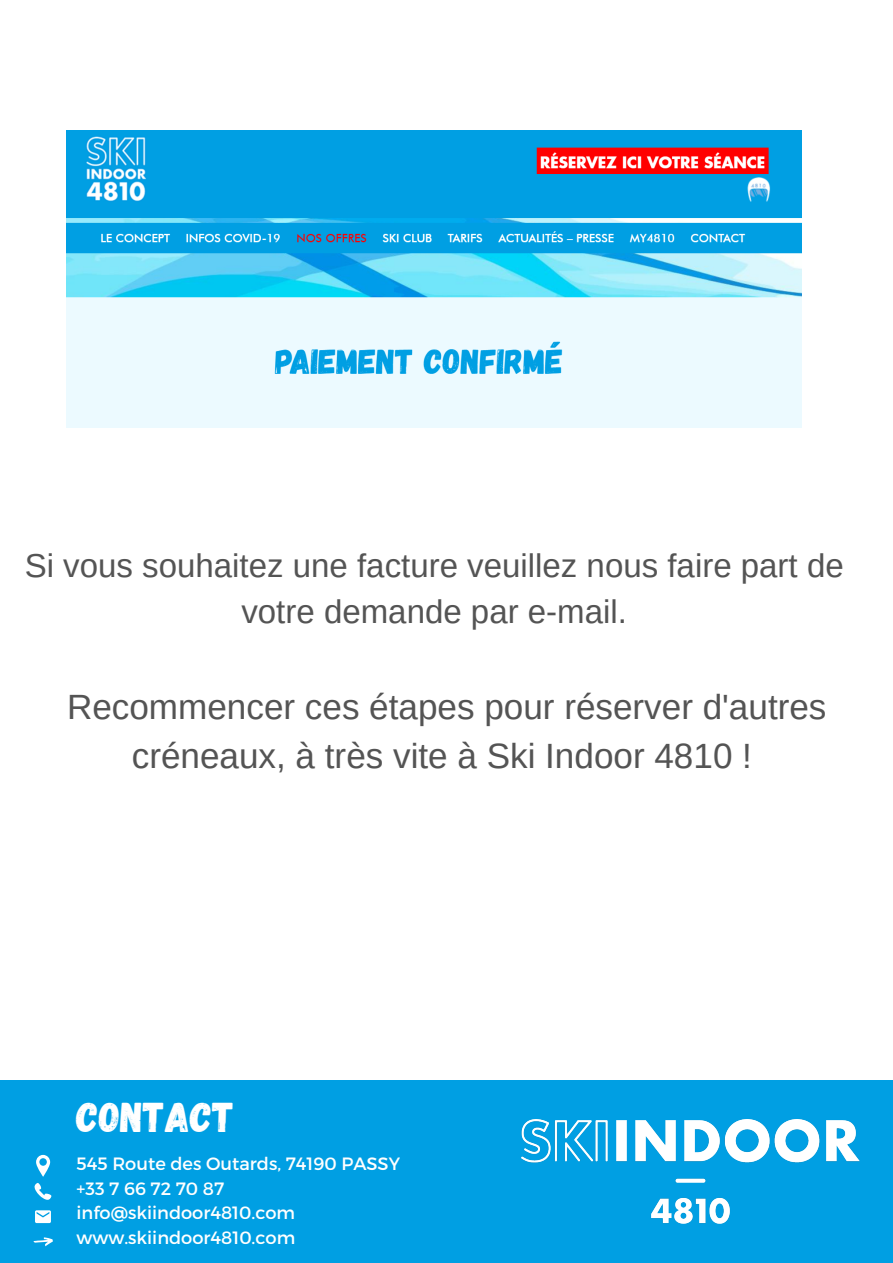
<style>
.page{position:relative;width:893px;height:1263px;background:#fff}
.page>*{position:absolute;margin:0;border:0;box-sizing:border-box;transform-origin:0 0}
.t1{font:41.55px "Gagalin";color:#fff}
.t2{font:35.1px/48.9px "Arimo";color:#545454;text-align:center}
.t3{font:33px/46px "Arimo";color:#545454;text-align:center}
.t4{font:17.85px "Montserrat";color:#fff}
</style>
<div class="page">
<div style="left:0;top:1080px;width:893px;height:183px;background:#009fe3"></div>
<img style="left:522px;top:1120px;width:337px;height:103px">
<svg style="left:36px;top:1155px;width:14px;height:22px"></svg>
<svg style="left:35px;top:1210px;width:16px;height:13px"></svg>
<svg style="left:33px;top:1237px;width:20px;height:9px"></svg>
<svg style="left:35px;top:1183px;width:16px;height:17px"></svg>
<img style="left:67px;top:130px;width:734px;height:297px">
<p class="t3" style="left:25px;top:542px;width:820px">Si vous souhaitez une facture veuillez nous faire part de votre demande par e-mail.</p>
<p class="t2" style="left:67px;top:682px;width:761px">Recommencer ces étapes pour réserver d'autres créneaux, à très vite à Ski Indoor 4810 !</p>
<p class="t1" style="left:77px;top:1090px;width:159px">CONTACT</p>
<p class="t4" style="left:77px;top:1152px;width:325px">545 Route des Outards, 74190 PASSY</p>
<p class="t4" style="left:77px;top:1177px;width:149px">+33 7 66 72 70 87</p>
<p class="t4" style="left:77px;top:1201px;width:220px">info@skiindoor4810.com</p>
<p class="t4" style="left:77px;top:1226px;width:220px">www.skiindoor4810.com</p>
</div>
